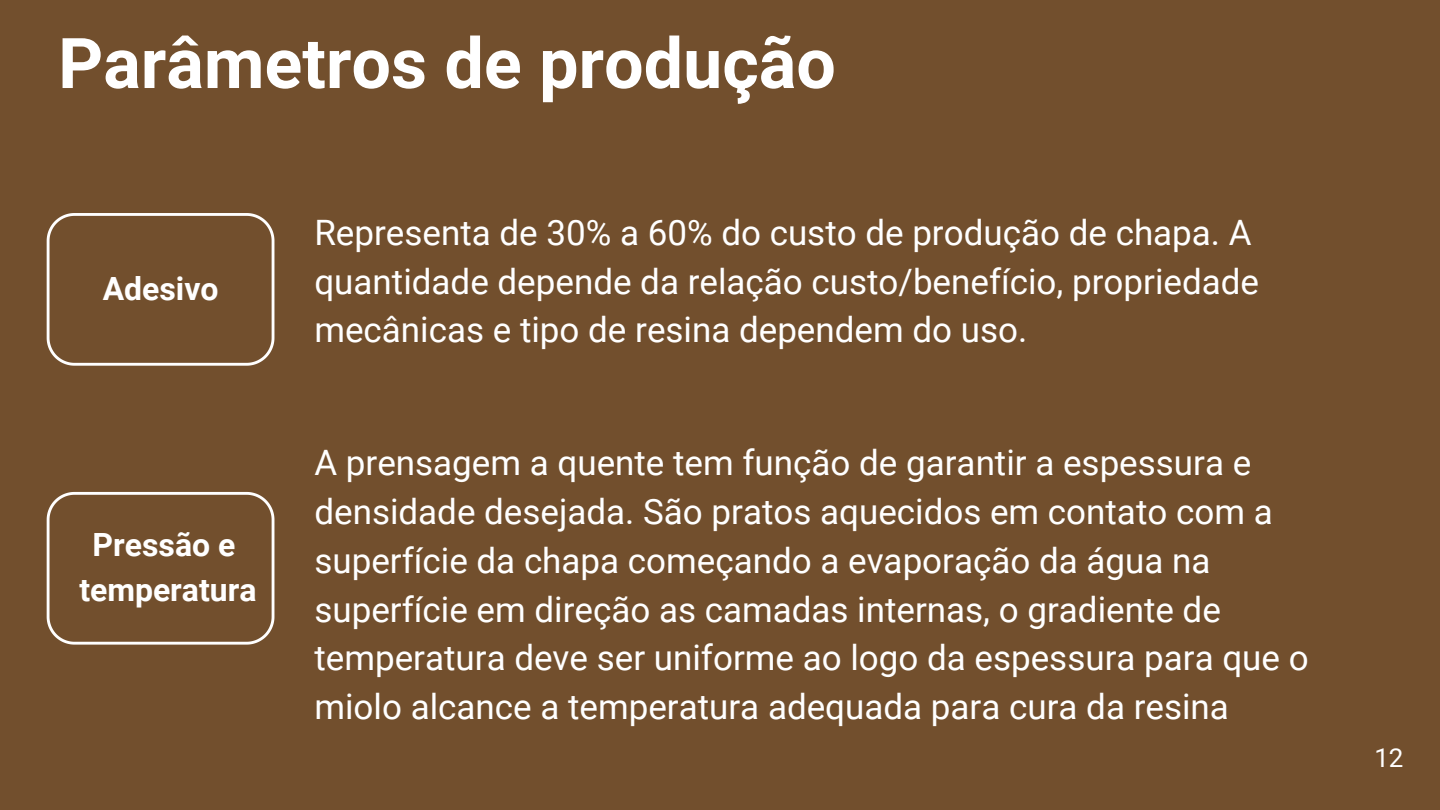
<style>
.page{position:relative;width:1440px;height:810px;background:#724f2d}
.page>*{position:absolute;margin:0;border:0;box-sizing:border-box;transform-origin:0 0}
.t1{font:700 70px "Roboto";color:#fff}
.t2{font:35px/48.8px "Roboto";color:#fff}
.t3{font:700 32px "Roboto";color:#fff}
.t4{font:26px "Roboto";color:#fff}
</style>
<div class="page">
<svg style="left:47px;top:213px;width:227px;height:153px"></svg>
<svg style="left:47px;top:492px;width:227px;height:153px"></svg>
<p class="t1" style="left:58px;top:23px;width:779px">Parâmetros de produção</p>
<p class="t3" style="left:103px;top:270px;width:117px">Adesivo</p>
<p class="t3" style="left:93px;top:527px;width:144px">Pressão e</p>
<p class="t3" style="left:79px;top:572px;width:179px">temperatura</p>
<p class="t2" style="left:314px;top:208px;width:946px">Representa de 30% a 60% do custo de produção de chapa. A quantidade depende da relação custo/benefício, propriedade mecânicas e tipo de resina dependem do uso.</p>
<p class="t2" style="left:314px;top:439px;width:996px">A prensagem a quente tem função de garantir a espessura e densidade desejada. São pratos aquecidos em contato com a superfície da chapa começando a evaporação da água na superfície em direção as camadas internas, o gradiente de temperatura deve ser uniforme ao logo da espessura para que o miolo alcance a temperatura adequada para cura da resina</p>
<p class="t4" style="left:1374px;top:743px;width:31px">12</p>
</div>
